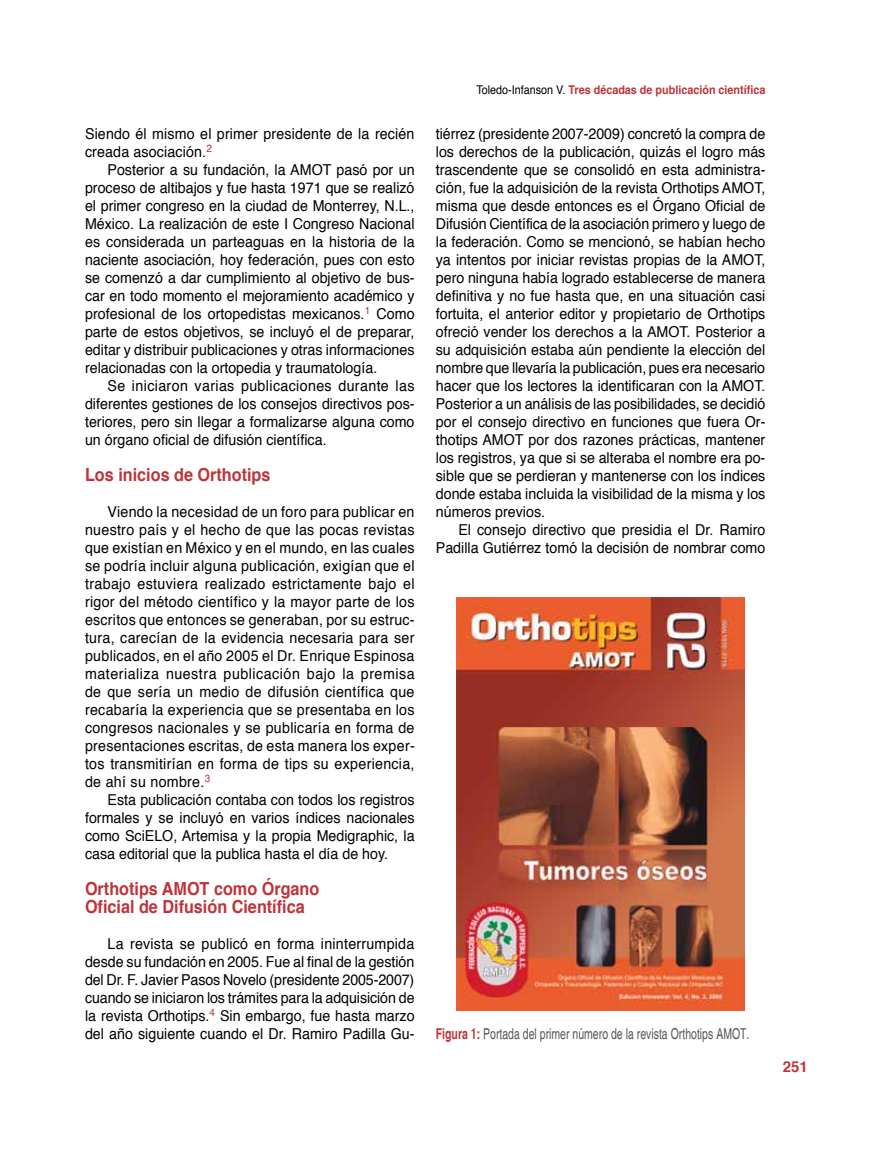
<style>
.page{position:relative;width:893px;height:1149px;background:#fff}
.page>*{position:absolute;margin:0;border:0;box-sizing:border-box;transform-origin:0 0}
.t1{font:700 18px/18px "Helvetica";color:#bd343a;scale:.9 1}
.t2{font:15px/18px "Helvetica";color:#000;text-align:justify;scale:.95 1}
.t3{font:condensed 15px "Helvetica";color:#575756;scale:.85 1}
.t4{font:700 15px "Helvetica";color:#bd343a}
.t5{font:700 12px "Helvetica";color:#bd343a;scale:.9 1}
.s1{font-weight:400;color:#000}
.s2{font-weight:700;color:#bd343a}
</style>
<div class="page">
<img style="left:457px;top:597px;width:288px;height:413px">
<p class="t2" style="left:85px;top:125px;width:348px">Siendo él mismo el primer presidente de la recién creada asociación.<sup>2</sup></p>
<p class="t2" style="left:85px;top:161px;width:349px;text-indent:23px">Posterior a su fundación, la AMOT pasó por un proceso de altibajos y fue hasta 1971 que se realizó el primer congreso en la ciudad de Monterrey, N.L., México. La realización de este I Congreso Nacional es considerada un parteaguas en la historia de la naciente asociación, hoy federación, pues con esto se comenzó a dar cumplimiento al objetivo de bus&shy;car en todo momento el mejoramiento académico y profesional de los ortopedistas mexicanos.<sup>1</sup> Como parte de estos objetivos, se incluyó el de preparar, editar y distribuir publicaciones y otras informaciones relacionadas con la ortopedia y traumatología.</p>
<p class="t2" style="left:85px;top:377px;width:348px;text-indent:23px">Se iniciaron varias publicaciones durante las diferentes gestiones de los consejos directivos pos&shy;teriores, pero sin llegar a formalizarse alguna como un órgano oficial de difusión científica.</p>
<p class="t1" style="left:85px;top:465px;width:208px">Los inicios de Orthotips</p>
<p class="t2" style="left:85px;top:503px;width:349px;text-indent:23px">Viendo la necesidad de un foro para publicar en nuestro país y el hecho de que las pocas revistas que existían en México y en el mundo, en las cuales se podría incluir alguna publicación, exigían que el trabajo estuviera realizado estrictamente bajo el rigor del método científico y la mayor parte de los escritos que entonces se generaban, por su estruc&shy;tura, carecían de la evidencia necesaria para ser publicados, en el año 2005 el Dr. Enrique Espinosa materializa nuestra publicación bajo la premisa de que sería un medio de difusión científica que recabaría la experiencia que se presentaba en los congresos nacionales y se publicaría en forma de presentaciones escritas, de esta manera los exper&shy;tos transmitirían en forma de tips su experiencia, de ahí su nombre.<sup>3</sup></p>
<p class="t2" style="left:85px;top:791px;width:348px;text-indent:23px">Esta publicación contaba con todos los registros formales y se incluyó en varios índices nacionales como SciELO, Artemisa y la propia Medigraphic, la casa editorial que la publica hasta el día de hoy.</p>
<p class="t1" style="left:85px;top:879px;width:262px">Orthotips AMOT como Órgano<br>Oficial de Difusión Científica</p>
<p class="t2" style="left:85px;top:935px;width:348px;text-indent:23px">La revista se publicó en forma ininterrumpida desde su fundación en 2005. Fue al final de la gestión del Dr. F. Javier Pasos Novelo (presidente 2005-2007) cuando se iniciaron los trámites para la adquisición de la revista Orthotips.<sup>4</sup> Sin embargo, fue hasta marzo del año siguiente cuando el Dr. Ramiro Padilla Gu-</p>
<p class="t5" style="left:476px;top:80px;width:323px"><span class="s1">Toledo-Infanson V.</span> Tres décadas de publicación científica</p>
<p class="t2" style="left:436px;top:125px;width:348px">tiérrez (presidente 2007-2009) concretó la compra de los derechos de la publicación, quizás el logro más trascendente que se consolidó en esta administra&shy;ción, fue la adquisición de la revista Orthotips AMOT, misma que desde entonces es el Órgano Oficial de Difusión Científica de la asociación primero y luego de la federación. Como se mencionó, se habían hecho ya intentos por iniciar revistas propias de la AMOT, pero ninguna había logrado establecerse de manera definitiva y no fue hasta que, en una situación casi fortuita, el anterior editor y propietario de Orthotips ofreció vender los derechos a la AMOT. Posterior a su adquisición estaba aún pendiente la elección del nombre que llevaría la publicación, pues era necesario hacer que los lectores la identificaran con la AMOT.<br>Posterior a un análisis de las posibilidades, se decidió por el consejo directivo en funciones que fuera Or&shy;thotips AMOT por dos razones prácticas, mantener los registros, ya que si se alteraba el nombre era po&shy;sible que se perdieran y mantenerse con los índices donde estaba incluida la visibilidad de la misma y los números previos.</p>
<p class="t2" style="left:436px;top:521px;width:349px;text-align:right">El consejo directivo que presidia el Dr. Ramiro<br>Padilla Gutiérrez tomó la decisión de nombrar como</p>
<p class="t3" style="left:436px;top:1024px;width:371px"><span class="s2">Figura 1:</span> Portada del primer número de la revista Orthotips AMOT.</p>
<p class="t4" style="left:783px;top:1053px;width:27px">251</p>
</div>
